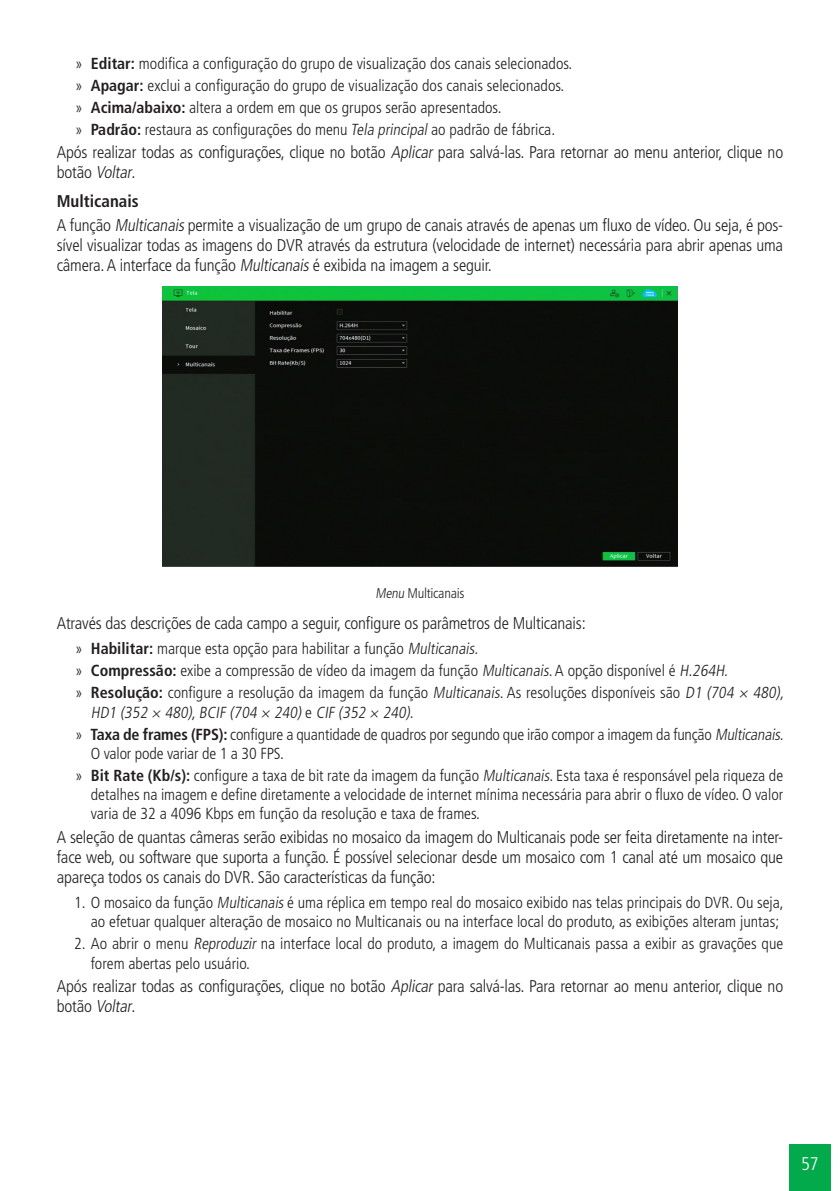
<style>
.page{position:relative;width:840px;height:1191px;background:#fff}
.page>*{position:absolute;margin:0;border:0;box-sizing:border-box;transform-origin:0 0}
.t1{font:300 condensed 18.2px "Frutiger LT Std";color:#fff}
._0__Corpo_de_texto{font:300 condensed 17px/20.4px "Frutiger LT Std";letter-spacing:-.01em;color:#231f20}
._4__Titulo_4{font:700 condensed 17px "Frutiger LT Std";color:#231f20}
.t2{font:300 condensed 16px/19.2px "Frutiger LT Std";color:#231f20}
._7__Legenda{font:300 condensed 14px "Frutiger LT Std";color:#231f20}
.s1{font-weight:700}
.s2{font-style:italic}
</style>
<div class="page">
<div style="left:788px;top:1144px;width:42px;height:47px;background:#03aa4b"></div>
<img style="left:163px;top:286px;width:513px;height:280px">
<p class="t2" style="left:75px;top:54px;width:498px">» <span class="s1">Editar:</span> modifica a configuração do grupo de visualização dos canais selecionados.</p>
<p class="t2" style="left:75px;top:76px;width:490px">» <span class="s1">Apagar:</span> exclui a configuração do grupo de visualização dos canais selecionados.</p>
<p class="t2" style="left:75px;top:98px;width:427px">» <span class="s1">Acima/abaixo:</span> altera a ordem em que os grupos serão apresentados.</p>
<p class="t2" style="left:75px;top:120px;width:481px">» <span class="s1">Padrão:</span> restaura as configurações do menu <span class="s2">Tela principal</span>ao padrão de fábrica.</p>
<p class="_0__Corpo_de_texto" style="left:57px;top:142px;width:727px">Após realizar todas as configurações, clique no botão <span class="s2">Aplicar</span> para salvá-las. Para retornar ao menu anterior, clique no b otã o <span class="s2">Voltar</span>.</p>
<p class="_4__Titulo_4" style="left:57px;top:191px;width:83px">Multicanais</p>
<p class="_0__Corpo_de_texto" style="left:57px;top:215px;width:727px;text-align:justify">A função <span class="s2">Multicanais</span>permite a visualização de um grupo de canais através de apenas um fluxo de vídeo. Ou seja, é pos&shy;sível visualizar todas as imagens do DVR através da estrutura (velocidade de internet) necessária para abrir apenas uma câmera. A interface da função <span class="s2">Multicanais</span>é exibida na imagem a seguir.</p>
<p class="_7__Legenda" style="left:375px;top:585px;width:91px">Menu Multicanais</p>
<p class="_0__Corpo_de_texto" style="left:57px;top:613px;width:530px">Através das descrições de cada campo a seguir, configure os parâmetros de Multicanais:</p>
<p class="t2" style="left:75px;top:639px;width:404px">» <span class="s1">Habilitar:</span> marque esta opção para habilitar a função <span class="s2">Multicanais</span>.</p>
<p class="t2" style="left:75px;top:661px;width:654px">» <span class="s1">Compressão:</span> exibe a compressão de vídeo da imagem da função <span class="s2">Multicanais</span>. A opção disponível é <span class="s2">H.264H</span>.</p>
<p class="t2" style="left:91px;top:683px;width:697px;text-indent:-16px">» <span class="s1">Resolução:</span> configure a resolução da imagem da função <span class="s2">Multicanais</span>. As resoluções disponíveis são <span class="s2">D1 (704 × 480),<br>HD1 (352 × 480),BCIF (704 × 240)</span>e <span class="s2">CIF (352 × 240)</span>.</p>
<p class="t2" style="left:91px;top:724px;width:694px;text-indent:-16px">» <span class="s1">Taxa de frames (FPS):</span> configure a quantidade de quadros por segundo que irão compor a imagem da função <span class="s2">Multicanais</span>.<br>O valor pode variar de 1 a 30 FPS.</p>
<p class="t2" style="left:91px;top:766px;width:693px;text-align:justify;text-indent:-16px">» <span class="s1">Bit Rate (Kb/s):</span> configure a taxa de bit rate da imagem da função <span class="s2">Multicanais</span>. Esta taxa é responsável pela riqueza de detalhes na imagem e define diretamente a velocidade de internet mínima necessária para abrir o fluxo de vídeo. O valor varia de 32 a 4096 Kbps em função da resolução e taxa de frames.</p>
<p class="_0__Corpo_de_texto" style="left:57px;top:826px;width:727px;text-align:justify">A seleção de quantas câmeras serão exibidas no mosaico da imagem do Multicanais pode ser feita diretamente na inter&shy;face web, ou software que suporta a função. É possível selecionar desde um mosaico com 1 canal até um mosaico que apareça todos os canais do DVR. São características da função:</p>
<p class="t2" style="left:74px;top:893px;width:710px;text-align:right">1. O mosaico da função <span class="s2">Multicanais</span> é uma réplica em tempo real do mosaico exibido nas telas principais do DVR. Ou seja, ao efetuar qualquer alteração de mosaico no Multicanais ou na interface local do produto, as exibições alteram juntas;</p>
<p class="t2" style="left:91px;top:934px;width:693px;text-indent:-17px">2. Ao abrir o menu <span class="s2">Reproduzir</span> na interface local do produto, a imagem do Multicanais passa a exibir as gravações que forem abertas pelo usuário.</p>
<p class="_0__Corpo_de_texto" style="left:57px;top:976px;width:727px">Após realizar todas as configurações, clique no botão <span class="s2">Aplicar</span> para salvá-las. Para retornar ao menu anterior, clique no b otã o <span class="s2">Voltar</span>.</p>
<p class="t1" style="left:800px;top:1153px;width:19px">57</p>
</div>
